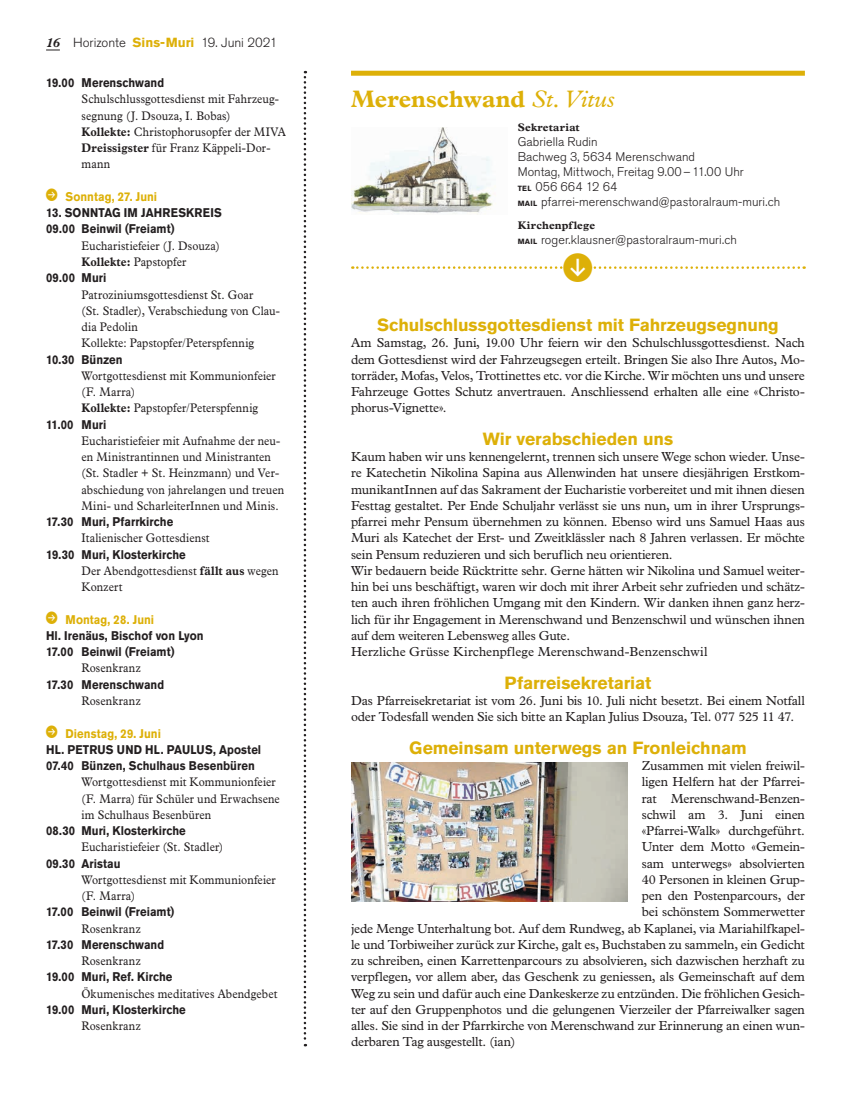
<style>
.page{position:relative;width:851px;height:1099px;background:#fff}
.page>*{position:absolute;margin:0;border:0;box-sizing:border-box;transform-origin:0 0}
.t1{font:700 23.75px "Plantin MT Pro";color:#ddb008}
.t2{font:700 17.5px "Akzidenz Grotesk Pro";letter-spacing:-.005em;color:#ddb008}
.t3{font:13.12px/16.2px "Plantin Std";letter-spacing:-.01em;color:#231f20}
.t4{font:300 13.12px "Akzidenz Grotesk Pro";color:#231f20}
.t5{font:12.5px/16.2px "Plantin Std";letter-spacing:.01em;color:#231f20;scale:.9 1}
.t6{font:700 12.5px/16.2px "Akzidenz Grotesk Pro";letter-spacing:.005em;color:#231f20;scale:.9 1}
.t7{font:300 12.5px/15px "Akzidenz Grotesk Pro";letter-spacing:.005em;color:#231f20}
.t8{font:700 12.5px "Akzidenz Grotesk Pro";letter-spacing:.005em;color:#ddb008;scale:.9 1}
.t9{font:700 11px "Plantin MT Pro";letter-spacing:.015em;color:#231f20}
.s1{font-family:"Plantin Std";font-weight:700;font-style:italic}
.s2{font-weight:700;color:#ddb008}
.s3{font-weight:700}
.s4{font-weight:400;font-style:italic}
.s5{font-weight:700;font-size:7.5px}
</style>
<div class="page">
<svg style="left:46px;top:50px;width:14px;height:1px"></svg>
<svg style="left:303px;top:71px;width:3px;height:975px"></svg>
<img style="left:351px;top:763px;width:276px;height:138px">
<div style="left:351px;top:71px;width:453px;height:5px;background:#ddb008"></div>
<img style="left:351px;top:127px;width:145px;height:87px">
<svg style="left:352px;top:266px;width:452px;height:3px"></svg>
<p class="t4" style="left:46px;top:34px;width:233px"><span class="s1">16</span> Horizonte <span class="s2">Sins-Muri</span> 19. Juni 2021</p>
<p class="t6" style="left:46px;top:74px;width:133px">19.00 Merenschwand</p>
<p class="t5" style="left:81px;top:91px;width:228px">Schulschlussgottesdienst mit Fahrzeug&shy;segnung (J. Dsouza, I. Bobas)<br><span class="s3">Kollekte:</span> Christophorusopfer der MIVA<br><span class="s3">Dreissigster</span> für Franz Käppeli-Dor&shy;mann</p>
<p class="t8" style="left:66px;top:188px;width:103px">Sonntag, 27. Juni</p>
<p class="t6" style="left:46px;top:204px;width:197px">13. SONNTAG IM JAHRESKREIS<br>09.00 Beinwil (Freiamt)</p>
<p class="t5" style="left:81px;top:237px;width:155px">Eucharistiefeier (J. Dsouza)<br><span class="s3">Kollekte:</span> Papstopfer</p>
<p class="t6" style="left:46px;top:269px;width:68px">09.00 Muri</p>
<p class="t5" style="left:82px;top:286px;width:222px">Patroziniumsgottesdienst St. Goar<br>(St. Stadler), Verabschiedung von Clau&shy;dia Pedolin<br>Kollekte: Papstopfer/Peterspfennig</p>
<p class="t6" style="left:46px;top:351px;width:87px">10.30 Bünzen</p>
<p class="t5" style="left:81px;top:367px;width:217px">Wortgottesdienst mit Kommunionfeier (F. Marra)<br><span class="s3">Kollekte:</span> Papstopfer/Peterspfennig</p>
<p class="t6" style="left:46px;top:416px;width:68px">11.00 Muri</p>
<p class="t5" style="left:81px;top:432px;width:227px">Eucharistiefeier mit Aufnahme der neu&shy;en Ministrantinnen und Ministranten (St. Stadler + St. Heinzmann) und Ver&shy;abschiedung von jahrelangen und treuen Mini- und ScharleiterInnen und Minis.</p>
<p class="t6" style="left:46px;top:513px;width:143px">17.30 Muri, Pfarrkirche</p>
<p class="t5" style="left:81px;top:530px;width:144px">Italienischer Gottesdienst</p>
<p class="t6" style="left:46px;top:546px;width:157px">19.30 Muri, Klosterkirche</p>
<p class="t5" style="left:81px;top:562px;width:220px">Der Abendgottesdienst <span class="s3">fällt aus</span> wegen<br>Konzert</p>
<p class="t8" style="left:66px;top:611px;width:100px">Montag, 28. Juni</p>
<p class="t6" style="left:46px;top:627px;width:177px">Hl. Irenäus, Bischof von Lyon<br>17.00 Beinwil (Freiamt)</p>
<p class="t5" style="left:81px;top:660px;width:67px">Rosenkranz</p>
<p class="t6" style="left:46px;top:676px;width:133px">17.30 Merenschwand</p>
<p class="t5" style="left:81px;top:692px;width:67px">Rosenkranz</p>
<p class="t8" style="left:66px;top:725px;width:107px">Dienstag, 29. Juni</p>
<p class="t6" style="left:46px;top:741px;width:240px">HL. PETRUS UND HL. PAULUS, Apostel<br>07.40 Bünzen, Schulhaus Besenbüren</p>
<p class="t5" style="left:81px;top:774px;width:222px">Wortgottesdienst mit Kommunionfeier (F. Marra) für Schüler und Erwachsene im Schulhaus Besenbüren</p>
<p class="t6" style="left:46px;top:822px;width:157px">08.30 Muri, Klosterkirche</p>
<p class="t5" style="left:81px;top:839px;width:159px">Eucharistiefeier (St. Stadler)</p>
<p class="t6" style="left:46px;top:854px;width:84px">09.30 Aristau</p>
<p class="t5" style="left:81px;top:871px;width:217px">Wortgottesdienst mit Kommunionfeier (F. Marra)</p>
<p class="t6" style="left:46px;top:903px;width:144px">17.00 Beinwil (Freiamt)</p>
<p class="t5" style="left:81px;top:920px;width:67px">Rosenkranz</p>
<p class="t6" style="left:46px;top:936px;width:133px">17.30 Merenschwand</p>
<p class="t5" style="left:81px;top:952px;width:67px">Rosenkranz</p>
<p class="t6" style="left:46px;top:968px;width:142px">19.00 Muri, Ref. Kirche</p>
<p class="t5" style="left:81px;top:985px;width:219px">Ökumenisches meditatives Abendgebet</p>
<p class="t6" style="left:46px;top:1001px;width:157px">19.00 Muri, Klosterkirche</p>
<p class="t5" style="left:81px;top:1017px;width:67px">Rosenkranz</p>
<h1 class="t1" style="left:351px;top:85px;width:265px">Merenschwand <span class="s4">St.Vitus</span></h1>
<p class="t9" style="left:517px;top:120px;width:64px">Sekretariat</p>
<p class="t7" style="left:517px;top:134px;width:264px">Gabriella Rudin<br>Bachweg 3, 5634 Merenschwand<br>Montag, Mittwoch, Freitag 9.00–11.00 Uhr<br><span class="s5">TEL</span> 056 664 12 64<br><span class="s5">MAIL</span> pfarrei-merenschwand@pastoralraum-muri.ch</p>
<p class="t9" style="left:517px;top:219px;width:79px">Kirchenpflege</p>
<p class="t7" style="left:517px;top:233px;width:221px"><span class="s5">MAIL</span> roger.klausner@pastoralraum-muri.ch</p>
<h2 class="t2" style="left:377px;top:313px;width:403px">Schulschlussgottesdienst mit Fahrzeugsegnung</h2>
<p class="t3" style="left:351px;top:335px;width:455px;text-align:justify">Am Samstag, 26. Juni, 19.00 Uhr feiern wir den Schulschlussgottesdienst. Nach dem Gottesdienst wird der Fahrzeugsegen erteilt. Bringen Sie also Ihre Autos, Mo&shy;torräder, Mofas, Velos, Trottinettes etc. vor die Kirche. Wir möchten uns und unsere Fahrzeuge Gottes Schutz anvertrauen. Anschliessend erhalten alle eine «Christo&shy;phorus-Vignette».</p>
<h2 class="t2" style="left:482px;top:427px;width:192px">Wir verabschieden uns</h2>
<p class="t3" style="left:351px;top:448px;width:455px">Kaum haben wir uns kennengelernt, trennen sich unsere Wege schon wieder. Unse&shy;re Katechetin Nikolina Sapina aus Allenwinden hat unsere diesjährigen Erstkom&shy;munikantInnen auf das Sakrament der Eucharistie vorbereitet und mit ihnen diesen Festtag gestaltet. Per Ende Schuljahr verlässt sie uns nun, um in ihrer Ursprungs&shy;pfarrei mehr Pensum übernehmen zu können. Ebenso wird uns Samuel Haas aus Muri als Katechet der Erst- und Zweitklässler nach 8 Jahren verlassen. Er möchte sein Pensum reduzieren und sich beruflich neu orientieren.<br>Wir bedauern beide Rücktritte sehr. Gerne hätten wir Nikolina und Samuel weiter&shy;hin bei uns beschäftigt, waren wir doch mit ihrer Arbeit sehr zufrieden und schätz&shy;ten auch ihren fröhlichen Umgang mit den Kindern. Wir danken ihnen ganz herz&shy;lich für ihr Engagement in Merenschwand und Benzenschwil und wünschen ihnen auf dem weiteren Lebensweg alles Gute.<br>Herzliche Grüsse Kirchenpflege Merenschwand-Benzenschwil</p>
<h2 class="t2" style="left:504px;top:671px;width:148px">Pfarreisekretariat</h2>
<p class="t3" style="left:351px;top:692px;width:455px">Das Pfarreisekretariat ist vom 26. Juni bis 10. Juli nicht besetzt. Bei einem Notfall oder Todesfall wenden Sie sich bitte an Kaplan Julius Dsouza, Tel. 077 525 11 47.</p>
<h2 class="t2" style="left:409px;top:736px;width:339px">Gemeinsam unterwegs an Fronleichnam</h2>
<p class="t3" style="left:641px;top:757px;width:164px">Zusammen mit vielen freiwil-</p>
<p class="t3" style="left:641px;top:773px;width:164px">ligen Helfern hat der Pfarrei-</p>
<p class="t3" style="left:641px;top:790px;width:164px">rat Merenschwand-Benzen-</p>
<p class="t3" style="left:641px;top:806px;width:165px">schwil am 3. Juni einen</p>
<p class="t3" style="left:641px;top:822px;width:164px">«Pfarrei-Walk» durchgeführt.</p>
<p class="t3" style="left:641px;top:838px;width:164px">Unter dem Motto «Gemein-</p>
<p class="t3" style="left:641px;top:855px;width:164px">sam unterwegs» absolvierten</p>
<p class="t3" style="left:641px;top:871px;width:164px">40 Personen in kleinen Grup-</p>
<p class="t3" style="left:641px;top:887px;width:165px">pen den Postenparcours, der</p>
<p class="t3" style="left:641px;top:903px;width:164px">bei schönstem Sommerwetter</p>
<p class="t3" style="left:351px;top:920px;width:455px">jede Menge Unterhaltung bot. Auf dem Rundweg, ab Kaplanei, via Mariahilfkapel-</p>
<p class="t3" style="left:351px;top:936px;width:455px">le und Torbiweiher zurück zur Kirche, galt es, Buchstaben zu sammeln, ein Gedicht</p>
<p class="t3" style="left:351px;top:952px;width:455px">zu schreiben, einen Karrettenparcours zu absolvieren, sich dazwischen herzhaft zu</p>
<p class="t3" style="left:351px;top:968px;width:455px">verpflegen, vor allem aber, das Geschenk zu geniessen, als Gemeinschaft auf dem</p>
<p class="t3" style="left:351px;top:985px;width:455px">Weg zu sein und dafür auch eine Dankeskerze zu entzünden. Die fröhlichen Gesich-</p>
<p class="t3" style="left:351px;top:1001px;width:455px">ter auf den Gruppenphotos und die gelungenen Vierzeiler der Pfarreiwalker sagen</p>
<p class="t3" style="left:351px;top:1017px;width:455px">alles. Sie sind in der Pfarrkirche von Merenschwand zur Erinnerung an einen wun-</p>
<p class="t3" style="left:351px;top:1033px;width:166px">derbaren Tag ausgestellt. (ian)</p>
</div>
